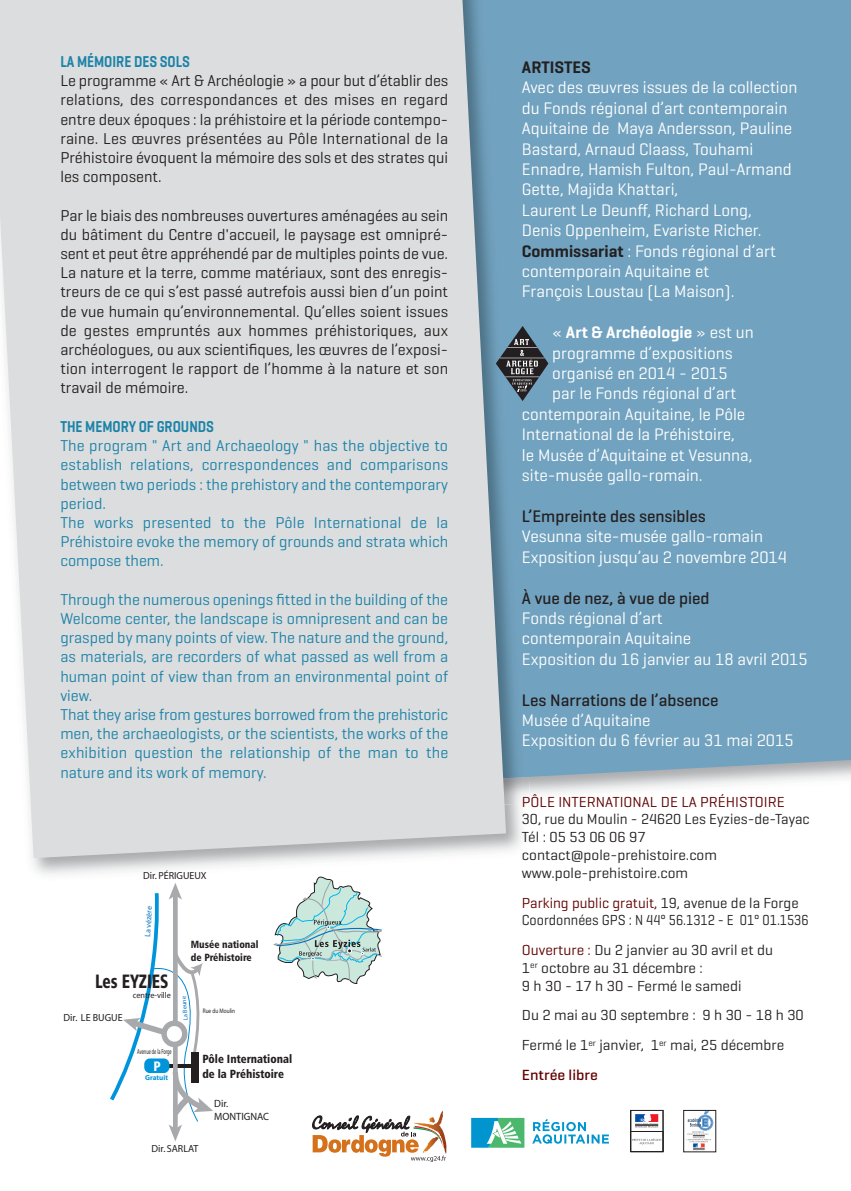
<style>
.page{position:relative;width:851px;height:1191px;background:#fff}
.page>*{position:absolute;margin:0;border:0;box-sizing:border-box;transform-origin:0 0}
.t1{font:19.4px "Humanist 777 BT Black Condensed B";color:#231f20;scale:.84 1}
.t2{font:17px/20.4px "Geogrotesque";color:#fff}
.t3{font:500 17px "Geogrotesque";color:#231f20}
.t4{font:600 17px "Geogrotesque";color:#fff}
.t5{font:600 17px "Geogrotesque";color:#231f20}
.t6{font:16px/19.2px "Geogrotesque";color:#231f20;text-align:justify}
.t7{font:16px/19.2px "Geogrotesque";color:#1b83a8}
.t8{font:600 16px "Geogrotesque";color:#1b83a8;scale:.85 1}
.t9{font:500 15px "Geogrotesque";color:#610000;scale:1.05 1}
.t10{font:14.8px/17.8px "Geogrotesque";color:#231f20}
.t11{font:14.8px "Geogrotesque";color:#610000}
.t12{font:13.6px "Humanist 777 BT Black Condensed B";color:#fff}
.t13{font:11.8px/14.2px "Humanist 777 BT Black Condensed B";color:#231f20}
.t14{font:10.6px/12.6px "Myriad";color:#231f20}
.t15{font:10.4px "Myriad";color:#231f20}
.t16{font:10.4px/12.4px "Humanist 777 BT Black Condensed B";color:#231f20}
.t17{font:8.4px "Myriad";color:#231f20}
.t18{font:7.8px "Myriad";color:#0071bc}
.t19{font:7.4px "Myriad";color:#231f20;scale:.59 1}
.t20{font:700 7.4px "Myriad";color:#0095da}
.t21{font:6.4px "Myriad";color:#231f20;scale:.82 1}
.t22{font:6.2px "Myriad";color:#0071bc}
.s1{font-weight:600;color:#231f20}
.s2{font-weight:400}
.s3{color:#610000}
</style>
<div class="page">
<div style="left:533px;top:0;width:317px;height:780px;background:#71a2bf"></div>
<img style="left:506px;top:0;width:24px;height:807px">
<img style="left:506px;top:0;width:22px;height:780px">
<svg style="left:0;top:0;width:506px;height:858px;background:#d7dadc"></svg>
<svg style="left:110px;top:883px;width:103px;height:258px"></svg>
<div style="left:191px;top:1052px;width:7px;height:30px;background:#231f20"></div>
<svg style="left:273px;top:877px;width:109px;height:107px"></svg>
<svg style="left:495px;top:326px;width:53px;height:75px;background:#5b7281"></svg>
<svg style="left:312px;top:1110px;width:134px;height:52px"></svg>
<svg style="left:532px;top:1119px;width:77px;height:24px"></svg>
<svg style="left:471px;top:1117px;width:53px;height:30px;background:#58bbb3"></svg>
<svg style="left:635px;top:1114px;width:23px;height:13px"></svg>
<div style="left:630px;top:1131px;width:33px;height:20px;border:1px solid #231f20"></div>
<svg style="left:632px;top:1138px;width:29px;height:6px"></svg>
<div style="left:630px;top:1110px;width:33px;height:42px;border:1px solid #231f20"></div>
<svg style="left:686px;top:1112px;width:27px;height:38px"></svg>
<div style="left:683px;top:1110px;width:33px;height:42px;border:1px solid #231f20"></div>
<p class="t8" style="left:60px;top:56px;width:154px">LA MÉMOIRE DES SOLS</p>
<p class="t6" style="left:60px;top:73px;width:389px">Le programme « Art &amp; Archéologie » a pour but d’établir des relations, des correspondances et des mises en regard entre deux époques : la préhistoire et la période contempo&shy;raine. Les œuvres présentées au Pôle International de la Préhistoire évoquent la mémoire des sols et des strates qui les composent.</p>
<p class="t6" style="left:60px;top:207px;width:389px">Par le biais des nombreuses ouvertures aménagées au sein du bâtiment du Centre d'accueil, le paysage est omnipré&shy;sent et peut être appréhendé par de multiples points de vue.<br>La nature et la terre, comme matériaux, sont des enregis&shy;treurs de ce qui s’est passé autrefois aussi bien d’un point de vue humain qu’environnemental. Qu’elles soient issues de gestes empruntés aux hommes préhistoriques, aux archéologues, ou aux scientifiques, les œuvres de l’exposi&shy;tion interrogent le rapport de l’homme à la nature et son travail de mémoire.</p>
<p class="t8" style="left:60px;top:421px;width:182px">THE MEMORY OF GROUNDS</p>
<p class="t7" style="left:60px;top:437px;width:389px">The program " Art and Archaeology " has the objective to establish relations, correspondences and comparisons between two periods : the prehistory and the contemporary period.<br>The works presented to the Pôle International de la Préhistoire evoke the memory of grounds and strata which compose them.</p>
<p class="t7" style="left:60px;top:591px;width:389px">Through the numerous openings fitted in the building of the Welcome center, the landscape is omnipresent and can be grasped by many points of view. The nature and the ground, as materials, are recorders of what passed as well from a human point of view than from an environmental point of view.<br>That they arise from gestures borrowed from the prehistoric men, the archaeologists, or the scientists, the works of the exhibition question the relationship of the man to the nature and its work of memory.</p>
<p class="t15" style="left:143px;top:871px;width:65px">Dir. PÉRIGUEUX</p>
<p class="t18" style="left:145px;top:936px;width:33px;rotate:-87deg">La vézère</p>
<p class="t1" style="left:95px;top:969px;width:89px">Les EYZIES</p>
<p class="t15" style="left:64px;top:1014px;width:61px">Dir. LE BUGUE</p>
<p class="t17" style="left:133px;top:992px;width:40px">centre-ville</p>
<p class="t19" style="left:137px;top:1048px;width:60px">Avenue de la Forge</p>
<p class="t12" style="left:153px;top:1058px;width:9px">P</p>
<p class="t20" style="left:145px;top:1074px;width:24px">Gratuit</p>
<p class="t16" style="left:191px;top:938px;width:69px">Musée national de Préhistoire</p>
<p class="t22" style="left:183px;top:1020px;width:26px;rotate:-94deg">La Beune</p>
<p class="t21" style="left:203px;top:1008px;width:41px">Rue du Moulin</p>
<p class="t13" style="left:202px;top:1052px;width:91px">Pôle International de la Préhistoire</p>
<p class="t14" style="left:214px;top:1098px;width:57px">Dir.<br>MONTIGNAC</p>
<p class="t15" style="left:151px;top:1144px;width:48px">Dir. SARLAT</p>
<p class="t5" style="left:522px;top:61px;width:71px">ARTISTES</p>
<p class="t2" style="left:522px;top:79px;width:277px">Avec des œuvres issues de la collection du Fonds régional d’art contemporain Aquitaine de Maya Andersson, Pauline Bastard, Arnaud Claass, Touhami Ennadre, Hamish Fulton, Paul-Armand Gette, Majida Khattari,<br>Laurent Le Deunff, Richard Long,<br>Denis Oppenheim, Evariste Richer.<br><span class="s1">Commissariat</span> : Fonds régional d’art contemporain Aquitaine et<br>François Loustau (La Maison).</p>
<p class="t4" style="left:552px;top:326px;width:203px"><span class="s2">«</span> Art &amp; Archéologie <span class="s2">» est un</span></p>
<p class="t2" style="left:552px;top:344px;width:182px">programme d’expositions</p>
<p class="t2" style="left:552px;top:365px;width:177px">organisé en 2014 - 2015</p>
<p class="t2" style="left:552px;top:385px;width:185px">par le Fonds régional d’art</p>
<p class="t2" style="left:522px;top:405px;width:225px">contemporain Aquitaine, le Pôle</p>
<p class="t2" style="left:522px;top:426px;width:214px">International de la Préhistoire,</p>
<p class="t2" style="left:522px;top:446px;width:232px">le Musée d’Aquitaine et Vesunna,</p>
<p class="t2" style="left:522px;top:467px;width:182px">site-musée gallo-romain.</p>
<p class="t3" style="left:522px;top:510px;width:185px">L’Empreinte des sensibles</p>
<p class="t2" style="left:522px;top:528px;width:266px">Vesunna site-musée gallo-romain<br>Exposition jusqu’au 2 novembre 2014</p>
<p class="t3" style="left:522px;top:592px;width:189px">À vue de nez, à vue de pied</p>
<p class="t2" style="left:522px;top:609px;width:287px">Fonds régional d’art<br>contemporain Aquitaine<br>Exposition du 16 janvier au 18 avril 2015</p>
<p class="t3" style="left:522px;top:694px;width:198px">Les Narrations de l’absence</p>
<p class="t2" style="left:522px;top:711px;width:273px">Musée d’Aquitaine<br>Exposition du 6 février au 31 mai 2015</p>
<p class="t11" style="left:522px;top:796px;width:264px">PÔLE INTERNATIONAL DE LA PRÉHISTOIRE</p>
<p class="t10" style="left:522px;top:812px;width:289px">30, rue du Moulin - 24620 Les Eyzies-de-Tayac<br>Tél : 05 53 06 06 97 contact@pole-prehistoire.com www.pole-prehistoire.com</p>
<p class="t10" style="left:522px;top:895px;width:288px"><span class="s3">Parking public gratuit,</span> 19, avenue de la Forge<br>Coordonnées GPS : N 44° 56.1312 - E 01° 01.1536</p>
<p class="t10" style="left:522px;top:942px;width:252px"><span class="s3">Ouverture :</span> Du 2 janvier au 30 avril et du<br>1<sup>er</sup> octobre au 31 décembre :<br>9 h 30 - 17 h 30 - Fermé le samedi</p>
<p class="t10" style="left:522px;top:1001px;width:283px;line-height:29.8px">Du 2 mai au 30 septembre : 9 h 30 - 18 h 30<br>Fermé le 1<sup>er</sup> janvier, 1<sup>er</sup> mai, 25 décembre</p>
<p class="t9" style="left:522px;top:1070px;width:74px">Entrée libre</p>
</div>
